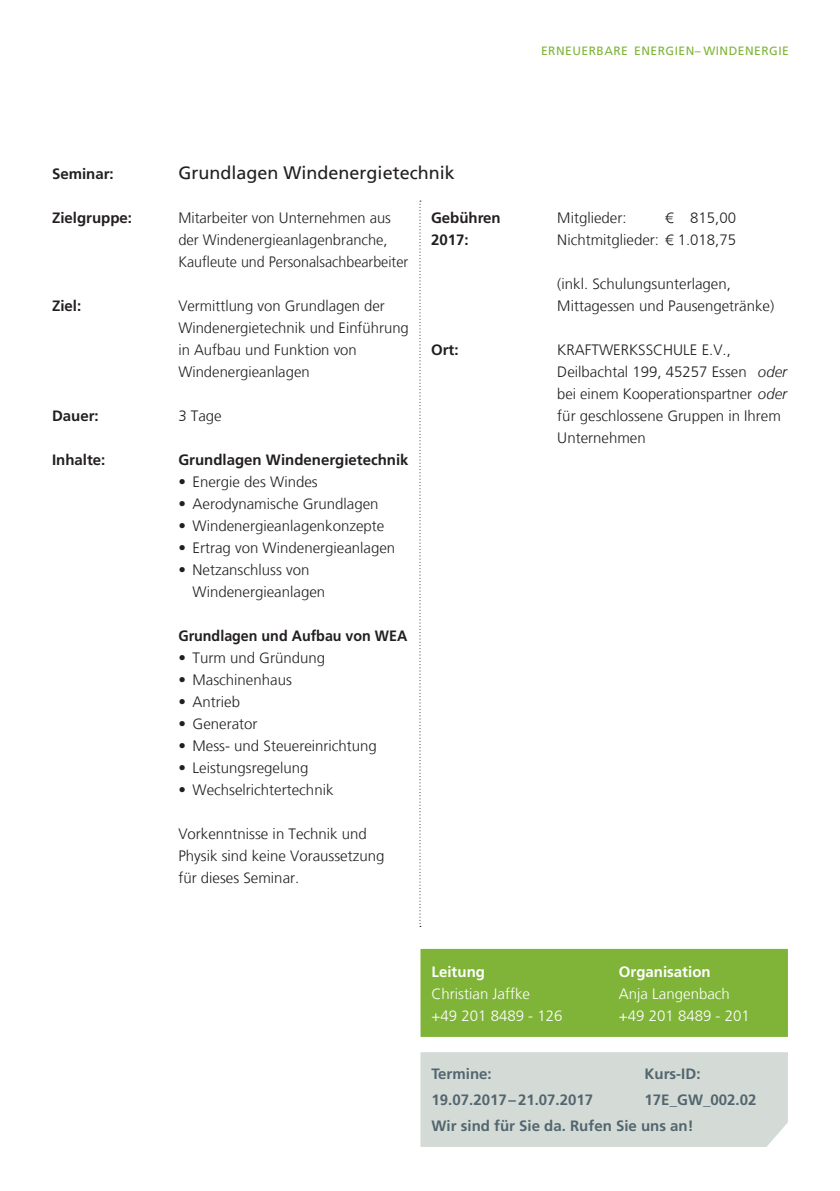
<style>
.page{position:relative;width:840px;height:1191px;background:#fff}
.page>*{position:absolute;margin:0;border:0;box-sizing:border-box;transform-origin:0 0}
.Headline_9{font:18px "Frutiger LT";color:#231f20}
.Copy_7_5_-_Schwarz{font:300 15px/22px "Frutiger LT";color:#231f20}
.Tab_Ort{font:300 15px/22px "Frutiger LT";color:#231f20}
.Copy_7_5_-_Schwarz-2{font:700 15px "Frutiger LT Com";color:#231f20}
.Kurs-ID{font:700 15px "Frutiger LT Com";color:#53656e}
.Leitung_Orga_Namen{font:300 15px "Frutiger LT";color:#fff}
.Copy_7_5_-_Schwarz-3{font:700 15px "Frutiger LT Com";color:#231f20;scale:.95 1}
.Leitung_Orga_Namen-2{font:700 15px "Frutiger LT Com";color:#fff}
.t1{font:12px "Frutiger LT";letter-spacing:.04em;color:#7fb438}
.s1{font-style:italic}
</style>
<div class="page">
<svg style="left:419px;top:201px;width:2px;height:726px"></svg>
<div style="left:420px;top:949px;width:367px;height:88px;background:#7fb438"></div>
<div style="left:420px;top:1052px;width:367px;height:95px;background:#d4dbd7"></div>
<p class="Copy_7_5_-_Schwarz-2" style="left:52px;top:165px;width:63px">Seminar:</p>
<p class="Copy_7_5_-_Schwarz-2" style="left:52px;top:209px;width:82px">Zielgruppe:</p>
<p class="Copy_7_5_-_Schwarz-2" style="left:52px;top:297px;width:31px">Ziel:</p>
<p class="Copy_7_5_-_Schwarz-2" style="left:52px;top:407px;width:48px">Dauer:</p>
<p class="Copy_7_5_-_Schwarz-2" style="left:52px;top:451px;width:55px">Inhalte:</p>
<p class="t1" style="left:540px;top:44px;width:249px">ERNEUERBARE ENERGIEN– WINDENERGIE</p>
<p class="Headline_9" style="left:178px;top:162px;width:278px">Grundlagen Windenergietechnik</p>
<p class="Copy_7_5_-_Schwarz-2" style="left:431px;top:209px;width:71px">Gebühren</p>
<p class="Copy_7_5_-_Schwarz-2" style="left:431px;top:231px;width:39px">2017:</p>
<p class="Copy_7_5_-_Schwarz" style="left:178px;top:207px;width:231px">Mitarbeiter von Unternehmen aus der Windenergieanlagenbranche,<br>Kaufleute und Personalsachbearbeiter</p>
<p class="Copy_7_5_-_Schwarz" style="left:178px;top:295px;width:232px">Vermittlung von Grundlagen der<br>Windenergietechnik und Einführung in Aufbau und Funktion von<br>Windenergieanlagen</p>
<p class="Copy_7_5_-_Schwarz" style="left:178px;top:405px;width:45px">3 Tage</p>
<p class="Copy_7_5_-_Schwarz-2" style="left:178px;top:451px;width:232px">Grundlagen Windenergietechnik</p>
<p class="Copy_7_5_-_Schwarz" style="left:178px;top:471px;width:141px">• Energie des Windes</p>
<p class="Copy_7_5_-_Schwarz" style="left:178px;top:493px;width:202px">• Aerodynamische Grundlagen</p>
<p class="Copy_7_5_-_Schwarz" style="left:178px;top:515px;width:207px">• Windenergieanlagenkonzepte</p>
<p class="Copy_7_5_-_Schwarz" style="left:178px;top:537px;width:218px">• Ertrag von Windenergieanlagen</p>
<p class="Copy_7_5_-_Schwarz" style="left:192px;top:559px;width:134px;text-indent:-14px">• Netzanschluss von<br>Windenergieanlagen</p>
<p class="Copy_7_5_-_Schwarz-3" style="left:178px;top:627px;width:242px">Grundlagen und Aufbau von WEA</p>
<p class="Copy_7_5_-_Schwarz" style="left:178px;top:647px;width:148px">• Turm und Gründung</p>
<p class="Copy_7_5_-_Schwarz" style="left:178px;top:669px;width:115px">• Maschinenhaus</p>
<p class="Copy_7_5_-_Schwarz" style="left:178px;top:691px;width:63px">• Antrieb</p>
<p class="Copy_7_5_-_Schwarz" style="left:178px;top:713px;width:81px">• Generator</p>
<p class="Copy_7_5_-_Schwarz" style="left:178px;top:735px;width:200px">• Mess- und Steuereinrichtung</p>
<p class="Copy_7_5_-_Schwarz" style="left:178px;top:757px;width:132px">• Leistungsregelung</p>
<p class="Copy_7_5_-_Schwarz" style="left:178px;top:779px;width:156px">• Wechselrichtertechnik</p>
<p class="Copy_7_5_-_Schwarz" style="left:178px;top:823px;width:207px">Vorkenntnisse in Technik und<br>Physik sind keine Voraussetzung für dieses Seminar.</p>
<p class="Copy_7_5_-_Schwarz-2" style="left:431px;top:341px;width:29px">Ort:</p>
<p class="Copy_7_5_-_Schwarz" style="left:557px;top:207px;width:71px">Mitglieder:</p>
<p class="Copy_7_5_-_Schwarz" style="left:664px;top:207px;width:72px">€ 815,00</p>
<p class="Copy_7_5_-_Schwarz" style="left:557px;top:229px;width:180px">Nichtmitglieder: € 1.018,75</p>
<p class="Copy_7_5_-_Schwarz" style="left:557px;top:273px;width:218px">(inkl. Schulungsunterlagen,<br>Mittagessen und Pausengetränke)</p>
<p class="Tab_Ort" style="left:557px;top:339px;width:175px">KRAFTWERKSSCHULE E.V.,</p>
<p class="Tab_Ort" style="left:557px;top:361px;width:231px">Deilbachtal 199, 45257 Essen <span class="s1">oder</span></p>
<p class="Tab_Ort" style="left:557px;top:383px;width:231px">bei einem Kooperationspartner <span class="s1">oder</span></p>
<p class="Tab_Ort" style="left:557px;top:405px;width:225px">für geschlossene Gruppen in Ihrem<br>Unternehmen</p>
<p class="Leitung_Orga_Namen-2" style="left:431px;top:963px;width:55px">Leitung</p>
<p class="Leitung_Orga_Namen-2" style="left:618px;top:963px;width:93px">Organisation</p>
<p class="Leitung_Orga_Namen" style="left:431px;top:985px;width:100px">Christian Jaffke</p>
<p class="Leitung_Orga_Namen" style="left:618px;top:985px;width:112px">Anja Langenbach</p>
<p class="Leitung_Orga_Namen" style="left:431px;top:1007px;width:132px">+49 201 8489 - 126</p>
<p class="Leitung_Orga_Namen" style="left:618px;top:1007px;width:132px">+49 201 8489 - 201</p>
<p class="Kurs-ID" style="left:431px;top:1065px;width:62px">Termine:</p>
<p class="Kurs-ID" style="left:644px;top:1065px;width:57px">Kurs-ID:</p>
<p class="Kurs-ID" style="left:431px;top:1091px;width:163px">19.07.2017–21.07.2017</p>
<p class="Kurs-ID" style="left:644px;top:1091px;width:113px">17E_GW_002.02</p>
<p class="Kurs-ID" style="left:431px;top:1117px;width:263px">Wir sind für Sie da. Rufen Sie uns an!</p>
</div>
